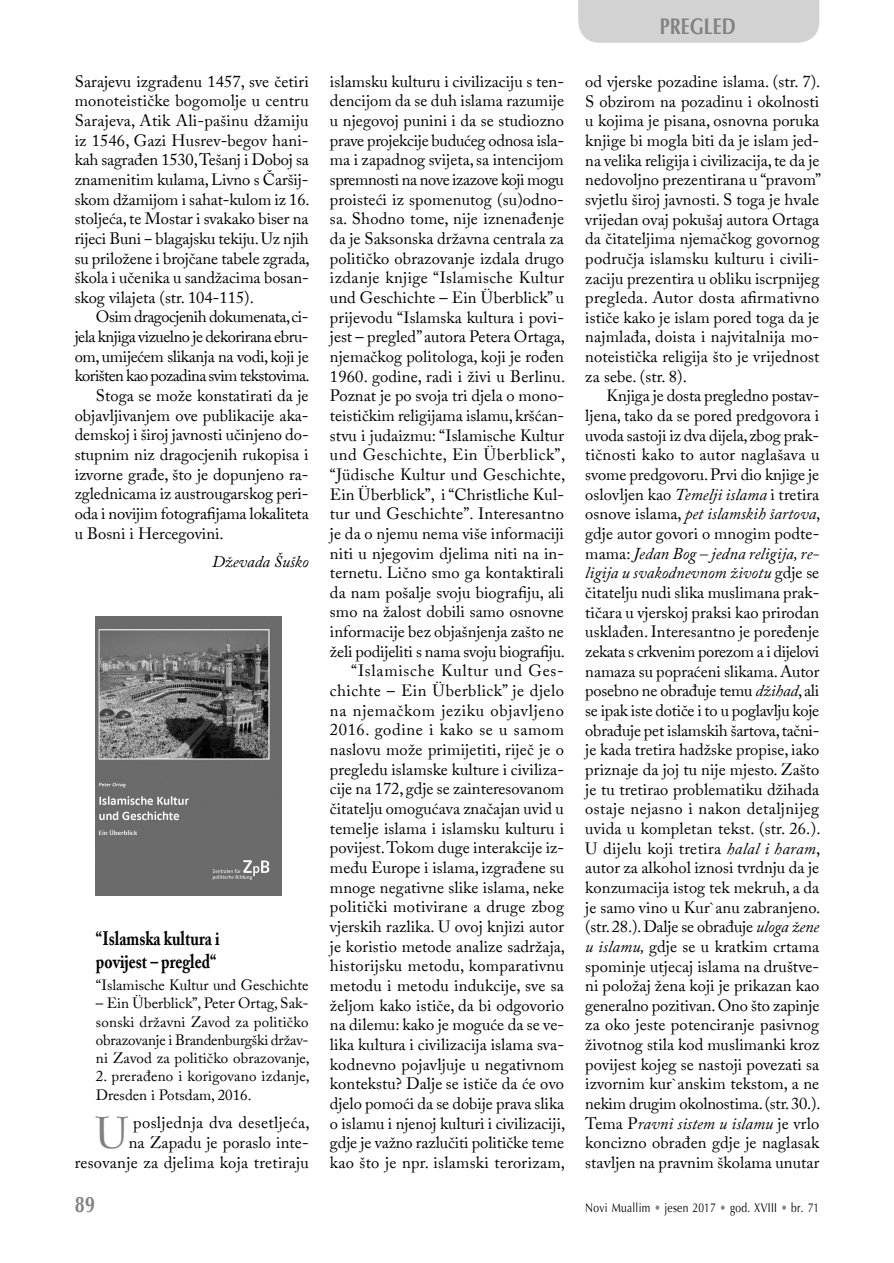
<style>
.page{position:relative;width:894px;height:1263px;background:#fff}
.page>*{position:absolute;margin:0;border:0;box-sizing:border-box;transform-origin:0 0}
.t1{font:44.1px "Adobe Caslon Pro";color:#818181}
.t2{font:700 22.5px "Optima";color:#818181;scale:.8 1}
.t3{font:700 19.5px/23.4px "Adobe Caslon Pro";color:#000;scale:.8 1}
.t4{font:16.5px/19.6px "Adobe Caslon Pro";letter-spacing:.005em;color:#000;text-align:justify}
.t5{font:16.5px "Adobe Caslon Pro";letter-spacing:-.03em;color:#000}
.t6{font:16.5px "Adobe Caslon Pro";letter-spacing:-.035em;color:#000}
.t7{font:16.5px "Adobe Caslon Pro";letter-spacing:-.02em;color:#000}
.t8{font:italic 16.5px "Adobe Caslon Pro";color:#000}
.t9{font:15px/18px "Adobe Caslon Pro";color:#000;text-align:justify}
.t10{font:12.75px "Optima";letter-spacing:.03em;color:#000;scale:.8 1}
.s1{font-style:italic}
.s2{color:#818181}
</style>
<div class="page">
<div style="left:578px;top:0;width:241px;height:43px;background:#d2d2d2"></div>
<img style="left:96px;top:617px;width:185px;height:278px">
<p class="t4" style="left:75px;top:71px;width:236px">Sarajevu izgrađenu 1457, sve četiri monoteističke bogomolje u centru Sarajeva, Atik Ali-pašinu džamiju iz 1546, Gazi Husrev-begov hani&shy;kah sagrađen 1530, Tešanj i Doboj sa znamenitim kulama, Livno s Čaršij&shy;skom džamijom i sahat-kulom iz 16. stoljeća, te Mostar i svakako biser na rijeci Buni ‒ blagajsku tekiju. Uz njih su priložene i brojčane tabele zgrada, škola i učenika u sandžacima bosan&shy;skog vilajeta (str. 104-115).</p>
<p class="t5" style="left:96px;top:307px;width:214px">Osim dragocjenih dokumenata, ci-</p>
<p class="t5" style="left:75px;top:327px;width:235px">jela knjiga vizuelno je dekorirana ebru-</p>
<p class="t7" style="left:75px;top:346px;width:235px">om, umijećem slikanja na vodi, koji je</p>
<p class="t6" style="left:75px;top:366px;width:236px">korišten kao pozadina svim tekstovima.</p>
<p class="t4" style="left:96px;top:385px;width:214px">Stoga se može konstatirati da je</p>
<p class="t4" style="left:75px;top:405px;width:235px">objavljivanjem ove publikacije aka-</p>
<p class="t4" style="left:75px;top:425px;width:235px">demskoj i široj javnosti učinjeno do-</p>
<p class="t4" style="left:75px;top:444px;width:235px">stupnim niz dragocjenih rukopisa i</p>
<p class="t4" style="left:75px;top:464px;width:235px">izvorne građe, što je dopunjeno ra-</p>
<p class="t4" style="left:75px;top:484px;width:235px">zglednicama iz austrougarskog peri-</p>
<p class="t4" style="left:75px;top:503px;width:235px">oda i novijim fotografijama lokaliteta</p>
<p class="t4" style="left:75px;top:523px;width:151px">u Bosni i Hercegovini.</p>
<p class="t8" style="left:212px;top:551px;width:98px">Dževada Šuško</p>
<p class="t3" style="left:96px;top:926px;width:156px">“Islamska kultura i povijest – pregled“</p>
<p class="t9" style="left:96px;top:976px;width:214px">“Islamische Kultur und Geschichte</p>
<p class="t9" style="left:96px;top:994px;width:215px">– Ein Überblick”, Peter Ortag, Sak&shy;sonski državni Zavod za političko obrazovanje i Brandenburgški držav&shy;ni Zavod za političko obrazovanje,</p>
<p class="t9" style="left:96px;top:1065px;width:215px;line-height:19.6px">2. prerađeno i korigovano izdanje,<br>Dresden i Potsdam, 2016.</p>
<h1 class="t1" style="left:96px;top:1107px;width:34px">U</h1>
<p class="t4" style="left:75px;top:1113px;width:236px;text-align:right">posljednja dva desetljeća,<br>na Zapadu je poraslo inte&shy;resovanje za djelima koja tretiraju</p>
<h2 class="t2" style="left:75px;top:1190px;width:27px">89</h2>
<h2 class="t2" style="left:659px;top:12px;width:97px">PREGLED</h2>
<p class="t4" style="left:330px;top:71px;width:237px;text-align:right">islamsku kulturu i civilizaciju s ten&shy;dencijom da se duh islama razumije u njegovoj punini i da se studiozno prave projekcije budućeg odnosa isla&shy;ma i zapadnog svijeta, sa intencijom spremnosti na nove izazove koji mogu proisteći iz spomenutog (su)odno&shy;sa. Shodno tome, nije iznenađenje da je Saksonska državna centrala za političko obrazovanje izdala drugo izdanje knjige “Islamische Kultur und Geschichte – Ein Überblick” u prijevodu “Islamska kultura i povi&shy;jest – pregled” autora Petera Ortaga, njemačkog politologa, koji je rođen 1960. godine, radi i živi u Berlinu.<br>Poznat je po svoja tri djela o mono&shy;teističkim religijama islamu, kršćan&shy;stvu i judaizmu: “Islamische Kultur und Geschichte, Ein Überblick”, “Jüdische Kultur und Geschichte, Ein Überblick”, i “Christliche Kul&shy;tur und Geschichte”. Interesantno je da o njemu nema više informaciji niti u njegovim djelima niti na in&shy;ternetu. Lično smo ga kontaktirali da nam pošalje svoju biografiju, ali smo na žalost dobili samo osnovne informacije bez objašnjenja zašto ne želi podijeliti s nama svoju biografiju. “Islamische Kultur und Ges&shy;chichte – Ein Überblick” je djelo na njemačkom jeziku objavljeno 2016. godine i kako se u samom naslovu može primijetiti, riječ je o pregledu islamske kulture i civiliza&shy;cije na 172, gdje se zainteresovanom čitatelju omogućava značajan uvid u temelje islama i islamsku kulturu i povijest. Tokom duge interakcije iz&shy;među Europe i islama, izgrađene su mnoge negativne slike islama, neke politički motivirane a druge zbog vjerskih razlika. U ovoj knjizi autor je koristio metode analize sadržaja, historijsku metodu, komparativnu metodu i metodu indukcije, sve sa željom kako ističe, da bi odgovorio na dilemu: kako je moguće da se ve&shy;lika kultura i civilizacija islama sva&shy;kodnevno pojavljuje u negativnom kontekstu? Dalje se ističe da će ovo djelo pomoći da se dobije prava slika o islamu i njenoj kulturi i civilizaciji, gdje je važno razlučiti političke teme kao što je npr. islamski terorizam,</p>
<p class="t4" style="left:585px;top:71px;width:237px">od vjerske pozadine islama. (str. 7).<br>S obzirom na pozadinu i okolnosti u kojima je pisana, osnovna poruka knjige bi mogla biti da je islam jed&shy;na velika religija i civilizacija, te da je nedovoljno prezentirana u “pravom” svjetlu široj javnosti. S toga je hvale vrijedan ovaj pokušaj autora Ortaga da čitateljima njemačkog govornog područja islamsku kulturu i civili&shy;zaciju prezentira u obliku iscrpnijeg pregleda. Autor dosta afirmativno ističe kako je islam pored toga da je najmlađa, doista i najvitalnija mo&shy;noteistička religija što je vrijednost za sebe. (str. 8).</p>
<p class="t4" style="left:585px;top:386px;width:237px;text-indent:21px">Knjiga je dosta pregledno postav&shy;ljena, tako da se pored predgovora i uvoda sastoji iz dva dijela, zbog prak&shy;tičnosti kako to autor naglašava u svome predgovoru. Prvi dio knjige je oslovljen kao <span class="s1">Temelji islama</span> i tretira osnove islama, <span class="s1">pet islamskih šartova</span>, gdje autor govori o mnogim podte&shy;mama: <span class="s1">Jedan Bog – jedna religija, re&shy;ligija u svakodnevnom životu</span> gdje se čitatelju nudi slika muslimana prak&shy;tičara u vjerskoj praksi kao prirodan usklađen. Interesantno je poređenje zekata s crkvenim porezom a i dijelovi namaza su popraćeni slikama. Autor posebno ne obrađuje temu <span class="s1">džihad</span>, ali se ipak iste dotiče i to u poglavlju koje obrađuje pet islamskih šartova, tačni&shy;je kada tretira hadžske propise, iako priznaje da joj tu nije mjesto. Zašto je tu tretirao problematiku džihada ostaje nejasno i nakon detaljnijeg uvida u kompletan tekst. (str. 26.).<br>U dijelu koji tretira <span class="s1">halal i haram</span>, autor za alkohol iznosi tvrdnju da je konzumacija istog tek mekruh, a da je samo vino u Kur`anu zabranjeno. (str. 28.). Dalje se obrađuje <span class="s1">uloga žene u islamu,</span> gdje se u kratkim crtama spominje utjecaj islama na društve&shy;ni položaj žena koji je prikazan kao generalno pozitivan. Ono što zapinje za oko jeste potenciranje pasivnog životnog stila kod muslimanki kroz povijest kojeg se nastoji povezati sa izvornim kur`anskim tekstom, a ne nekim drugim okolnostima. (str. 30.).<br>Tema P<span class="s1">ravni sistem u islamu</span> je vrlo koncizno obrađen gdje je naglasak stavljen na pravnim školama unutar</p>
<p class="t10" style="left:585px;top:1200px;width:294px">Novi Muallim <span class="s2">•</span> jesen 2017 <span class="s2">•</span> god. XVIII <span class="s2">•</span> br. 71</p>
</div>
